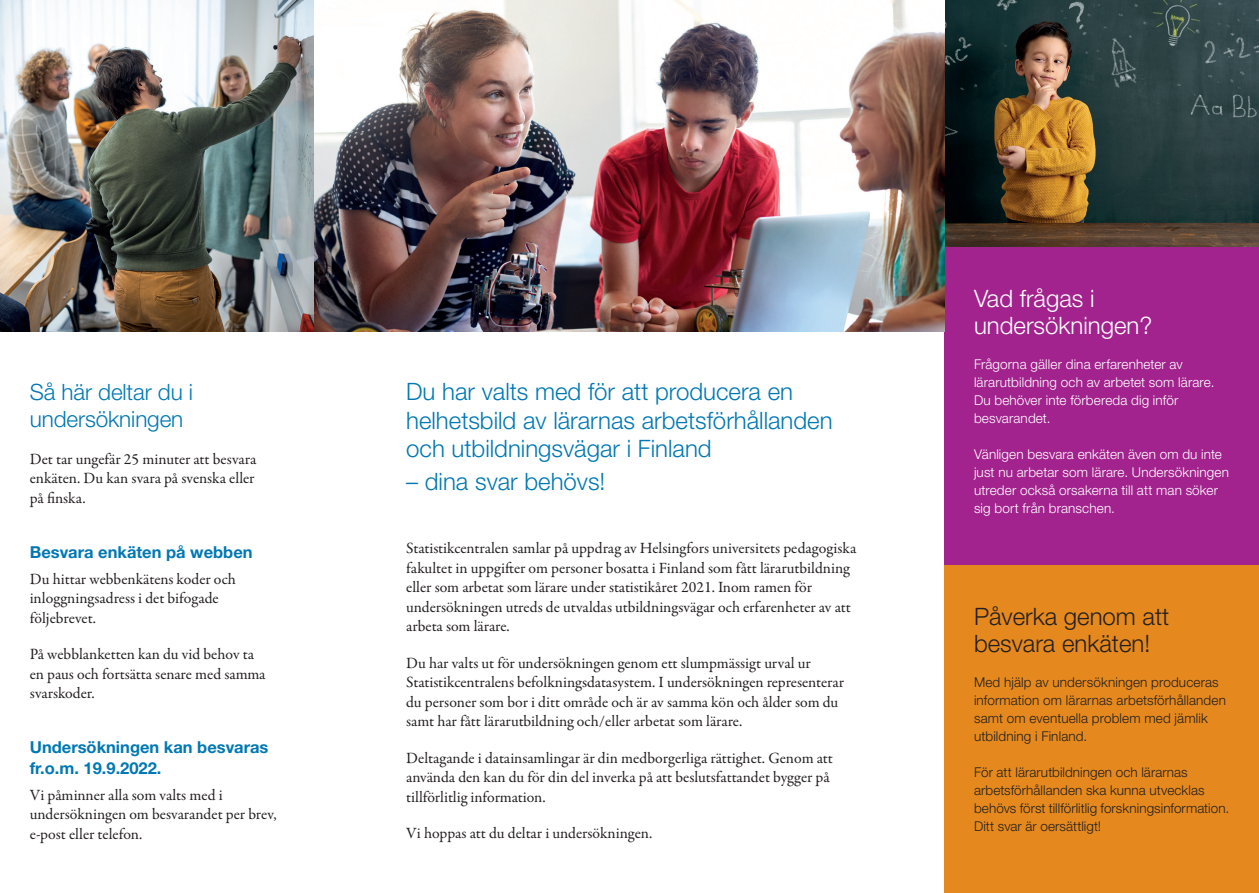
<style>
.page{position:relative;width:1259px;height:893px;background:#fff}
.page>*{position:absolute;margin:0;border:0;box-sizing:border-box;transform-origin:0 0}
.H2_otsikko{font:300 24px/28.5px "Helvetica Neue LT Std";color:#0078b3}
.H2_laatikko_musta{font:300 24px/27px "Helvetica Neue LT Std";color:#231f20}
.H2_laatikko_musta-2{font:300 24px/27px "Helvetica Neue LT Std";color:#fff}
.H2_otsikko-2{font:300 22.5px/27px "Helvetica Neue LT Std";letter-spacing:-.005em;color:#0078b3}
.H3_väliotsikko_sinin{font:700 16.5px/21px "Helvetica Neue LT Std";color:#0078b3}
.P_leipis_Garamond{font:15.75px/19.5px "Garamond Premr Pro";letter-spacing:-.005em;color:#231f20}
.P_laatikko_leipis{font:300 13.5px/18px "Helvetica Neue LT Std";letter-spacing:.01em;color:#231f20}
.P_laatikko_leipis-2{font:300 13.5px/18px "Helvetica Neue LT Std";letter-spacing:.01em;color:#fff}
</style>
<div class="page">
<div style="left:944px;top:247px;width:315px;height:319px;background:#a2238e"></div>
<div style="left:944px;top:566px;width:315px;height:327px;background:#e5891e"></div>
<img style="left:944px;top:0;width:315px;height:247px">
<img style="left:0;top:0;width:944px;height:332px">
<h2 class="H2_otsikko-2" style="left:30px;top:378px;width:165px">Så här deltar du i undersökningen</h2>
<p class="P_leipis_Garamond" style="left:30px;top:449px;width:228px;text-align:justify">Det tar ungefär 25 minuter att besvara enkäten. Du kan svara på svenska eller på finska.</p>
<h3 class="H3_väliotsikko_sinin" style="left:30px;top:541px;width:224px">Besvara enkäten på webben</h3>
<p class="P_leipis_Garamond" style="left:30px;top:569px;width:208px">Du hittar webbenkätens koder och inloggningsadress i det bifogade följebrevet.</p>
<p class="P_leipis_Garamond" style="left:30px;top:645px;width:237px">På webblanketten kan du vid behov ta en paus och fortsätta senare med samma svarskoder.</p>
<h3 class="H3_väliotsikko_sinin" style="left:30px;top:736px;width:240px">Undersökningen kan besvaras fr.o.m. 19.9.2022.</h3>
<p class="P_leipis_Garamond" style="left:30px;top:786px;width:248px">Vi påminner alla som valts med i undersökningen om besvarandet per brev, e-post eller telefon.</p>
<h2 class="H2_otsikko" style="left:406px;top:377px;width:428px">Du har valts med för att producera en helhetsbild av lärarnas arbetsförhållanden och utbildningsvägar i Finland</h2>
<h2 class="H2_otsikko" style="left:406px;top:466px;width:201px">– dina svar behövs!</h2>
<p class="P_leipis_Garamond" style="left:406px;top:539px;width:451px">Statistikcentralen samlar på uppdrag av Helsingfors universitets pedagogiska fakultet in uppgifter om personer bosatta i Finland som fått lärarutbildning eller som arbetat som lärare under statistikåret 2021. Inom ramen för undersökningen utreds de utvaldas utbildningsvägar och erfarenheter av att arbeta som lärare.</p>
<p class="P_leipis_Garamond" style="left:406px;top:653px;width:439px">Du har valts ut för undersökningen genom ett slumpmässigt urval ur Statistikcentralens befolkningsdatasystem. I undersökningen representerar du personer som bor i ditt område och är av samma kön och ålder som du samt har fått lärarutbildning och/eller arbetat som lärare.</p>
<p class="P_leipis_Garamond" style="left:406px;top:748px;width:428px">Deltagande i datainsamlingar är din medborgerliga rättighet. Genom att använda den kan du för din del inverka på att beslutsfattandet bygger på tillförlitlig information.</p>
<p class="P_leipis_Garamond" style="left:406px;top:824px;width:248px">Vi hoppas att du deltar i undersökningen.</p>
<h2 class="H2_laatikko_musta-2" style="left:974px;top:284px;width:180px">Vad frågas i undersökningen?</h2>
<p class="P_laatikko_leipis-2" style="left:974px;top:354px;width:242px">Frågorna gäller dina erfarenheter av lärarutbildning och av arbetet som lärare.<br>Du behöver inte förbereda dig inför besvarandet.</p>
<p class="P_laatikko_leipis-2" style="left:974px;top:444px;width:256px">Vänligen besvara enkäten även om du inte just nu arbetar som lärare. Undersökningen utreder också orsakerna till att man söker sig bort från branschen.</p>
<h2 class="H2_laatikko_musta" style="left:974px;top:603px;width:197px">Påverka genom att besvara enkäten!</h2>
<p class="P_laatikko_leipis" style="left:974px;top:673px;width:253px">Med hjälp av undersökningen produceras information om lärarnas arbetsförhållanden samt om eventuella problem med jämlik utbildning i Finland.</p>
<p class="P_laatikko_leipis" style="left:974px;top:763px;width:257px">För att lärarutbildningen och lärarnas arbetsförhållanden ska kunna utvecklas behövs först tillförlitlig forskningsinformation.<br>Ditt svar är oersättligt!</p>
</div>
